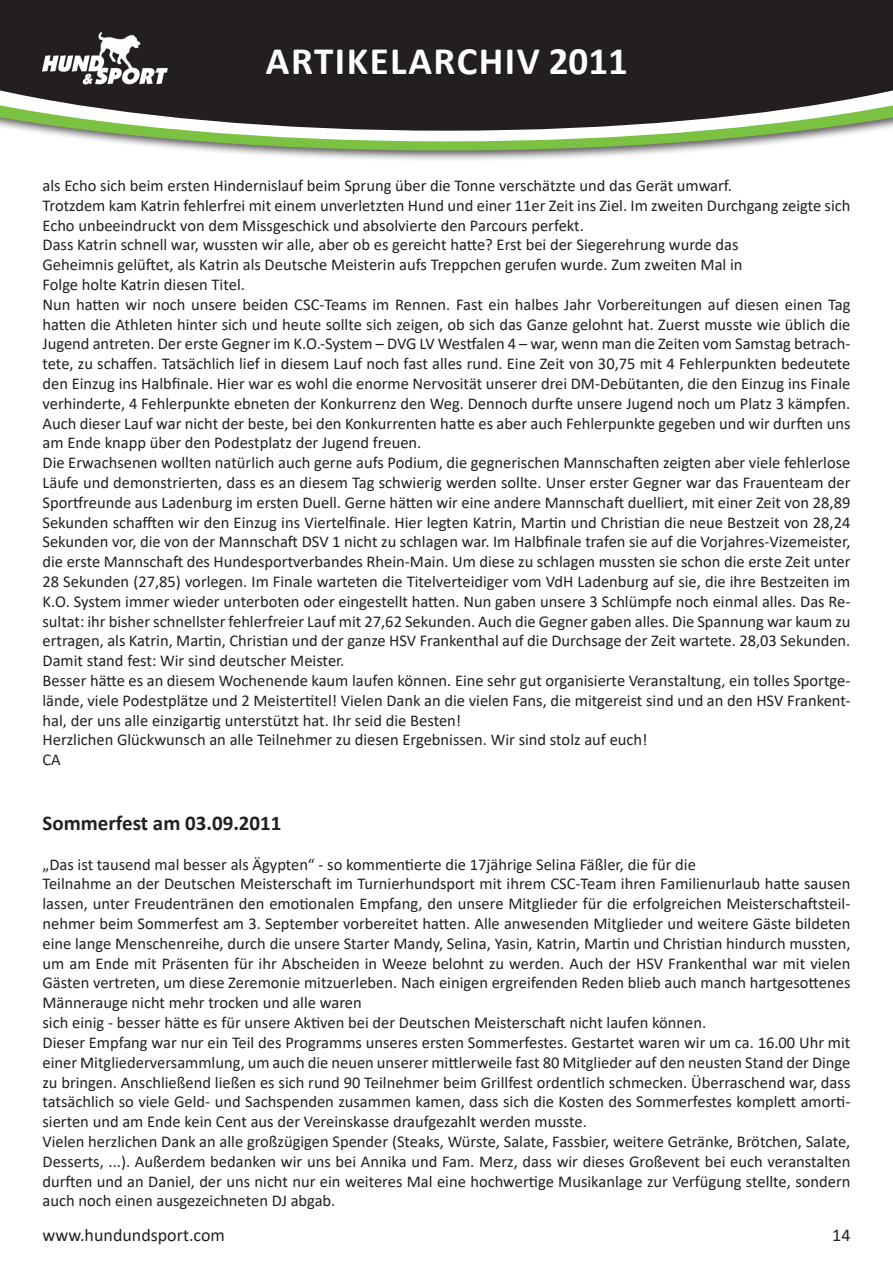
<style>
.page{position:relative;width:893px;height:1263px;background:#fff}
.page>*{position:absolute;margin:0;border:0;box-sizing:border-box;transform-origin:0 0}
.t1{font:700 39px "Calibri";letter-spacing:.04em;color:#fff}
.t2{font:700 21px "Calibri";color:#231f20}
.t3{font:18px "Calibri";color:#231f20}
.t4{font:16.5px/19.8px "Calibri";color:#231f20}
</style>
<div class="page">
<div style="left:0;top:0;width:893px;height:162px;background:#231f20;opacity:.75"></div>
<svg style="left:0;top:141px;width:893px;height:10px"></svg>
<svg style="left:0;top:131px;width:893px;height:10px"></svg>
<svg style="left:0;top:0;width:893px;height:131px;background:#353330"></svg>
<img style="left:43px;top:32px;width:131px;height:55px">
<h1 class="t1" style="left:266px;top:34px;width:363px">ARTIKELARCHIV 2011</h1>
<p class="t4" style="left:43px;top:175px;width:809px">als Echo sich beim ersten Hindernislauf beim Sprung über die Tonne verschätzte und das Gerät umwarf.<br>Trotzdem kam Katrin fehlerfrei mit einem unverletzten Hund und einer 11er Zeit ins Ziel. Im zweiten Durchgang zeigte sich Echo unbeeindruckt von dem Missgeschick und absolvierte den Parcours perfekt.<br>Dass Katrin schnell war, wussten wir alle, aber ob es gereicht hatte? Erst bei der Siegerehrung wurde das<br>Geheimnis gelüftet, als Katrin als Deutsche Meisterin aufs Treppchen gerufen wurde. Zum zweiten Mal in<br>Folge holte Katrin diesen Titel.<br>Nun hatten wir noch unsere beiden CSC-Teams im Rennen. Fast ein halbes Jahr Vorbereitungen auf diesen einen Tag hatten die Athleten hinter sich und heute sollte sich zeigen, ob sich das Ganze gelohnt hat. Zuerst musste wie üblich die Jugend antreten. Der erste Gegner im K.O.-System – DVG LV Westfalen 4 – war, wenn man die Zeiten vom Samstag betrach&shy;tete, zu schaffen. Tatsächlich lief in diesem Lauf noch fast alles rund. Eine Zeit von 30,75 mit 4 Fehlerpunkten bedeutete den Einzug ins Halbfinale. Hier war es wohl die enorme Nervosität unserer drei DM-Debütanten, die den Einzug ins Finale verhinderte, 4 Fehlerpunkte ebneten der Konkurrenz den Weg. Dennoch durfte unsere Jugend noch um Platz 3 kämpfen.<br>Auch dieser Lauf war nicht der beste, bei den Konkurrenten hatte es aber auch Fehlerpunkte gegeben und wir durften uns am Ende knapp über den Podestplatz der Jugend freuen.<br>Die Erwachsenen wollten natürlich auch gerne aufs Podium, die gegnerischen Mannschaften zeigten aber viele fehlerlose Läufe und demonstrierten, dass es an diesem Tag schwierig werden sollte. Unser erster Gegner war das Frauenteam der Sportfreunde aus Ladenburg im ersten Duell. Gerne hätten wir eine andere Mannschaft duelliert, mit einer Zeit von 28,89<br>Sekunden schafften wir den Einzug ins Viertelfinale. Hier legten Katrin, Martin und Christian die neue Bestzeit von 28,24<br>Sekunden vor, die von der Mannschaft DSV 1 nicht zu schlagen war. Im Halbfinale trafen sie auf die Vorjahres-Vizemeister, die erste Mannschaft des Hundesportverbandes Rhein-Main. Um diese zu schlagen mussten sie schon die erste Zeit unter 28 Sekunden (27,85) vorlegen. Im Finale warteten die Titelverteidiger vom VdH Ladenburg auf sie, die ihre Bestzeiten im K.O. System immer wieder unterboten oder eingestellt hatten. Nun gaben unsere 3 Schlümpfe noch einmal alles. Das Re&shy;sultat: ihr bisher schnellster fehlerfreier Lauf mit 27,62 Sekunden. Auch die Gegner gaben alles. Die Spannung war kaum zu ertragen, als Katrin, Martin, Christian und der ganze HSV Frankenthal auf die Durchsage der Zeit wartete. 28,03 Sekunden.<br>Damit stand fest: Wir sind deutscher Meister.<br>Besser hätte es an diesem Wochenende kaum laufen können. Eine sehr gut organisierte Veranstaltung, ein tolles Sportge&shy;lände, viele Podestplätze und 2 Meistertitel! Vielen Dank an die vielen Fans, die mitgereist sind und an den HSV Frankent&shy;hal, der uns alle einzigartig unterstützt hat. Ihr seid die Besten!<br>Herzlichen Glückwunsch an alle Teilnehmer zu diesen Ergebnissen. Wir sind stolz auf euch!<br>CA</p>
<p class="t2" style="left:43px;top:808px;width:241px">Sommerfest am 03.09.2011</p>
<p class="t4" style="left:43px;top:854px;width:809px">„Das ist tausend mal besser als Ägypten“ - so kommentierte die 17jährige Selina Fäßler, die für die<br>Teilnahme an der Deutschen Meisterschaft im Turnierhundsport mit ihrem CSC-Team ihren Familienurlaub hatte sausen lassen, unter Freudentränen den emotionalen Empfang, den unsere Mitglieder für die erfolgreichen Meisterschaftsteil&shy;nehmer beim Sommerfest am 3. September vorbereitet hatten. Alle anwesenden Mitglieder und weitere Gäste bildeten eine lange Menschenreihe, durch die unsere Starter Mandy, Selina, Yasin, Katrin, Martin und Christian hindurch mussten, um am Ende mit Präsenten für ihr Abscheiden in Weeze belohnt zu werden. Auch der HSV Frankenthal war mit vielen Gästen vertreten, um diese Zeremonie mitzuerleben. Nach einigen ergreifenden Reden blieb auch manch hartgesottenes Männerauge nicht mehr trocken und alle waren<br>sich einig - besser hätte es für unsere Aktiven bei der Deutschen Meisterschaft nicht laufen können.<br>Dieser Empfang war nur ein Teil des Programms unseres ersten Sommerfestes. Gestartet waren wir um ca. 16.00 Uhr mit einer Mitgliederversammlung, um auch die neuen unserer mittlerweile fast 80 Mitglieder auf den neusten Stand der Dinge zu bringen. Anschließend ließen es sich rund 90 Teilnehmer beim Grillfest ordentlich schmecken. Überraschend war, dass tatsächlich so viele Geld- und Sachspenden zusammen kamen, dass sich die Kosten des Sommerfestes komplett amorti&shy;sierten und am Ende kein Cent aus der Vereinskasse draufgezahlt werden musste.<br>Vielen herzlichen Dank an alle großzügigen Spender (Steaks, Würste, Salate, Fassbier, weitere Getränke, Brötchen, Salate, Desserts, ...). Außerdem bedanken wir uns bei Annika und Fam. Merz, dass wir dieses Großevent bei euch veranstalten durften und an Daniel, der uns nicht nur ein weiteres Mal eine hochwertige Musikanlage zur Verfügung stellte, sondern auch noch einen ausgezeichneten DJ abgab.</p>
<p class="t3" style="left:43px;top:1223px;width:184px">www.hundundsport.com</p>
<p class="t3" style="left:832px;top:1223px;width:20px">14</p>
</div>
